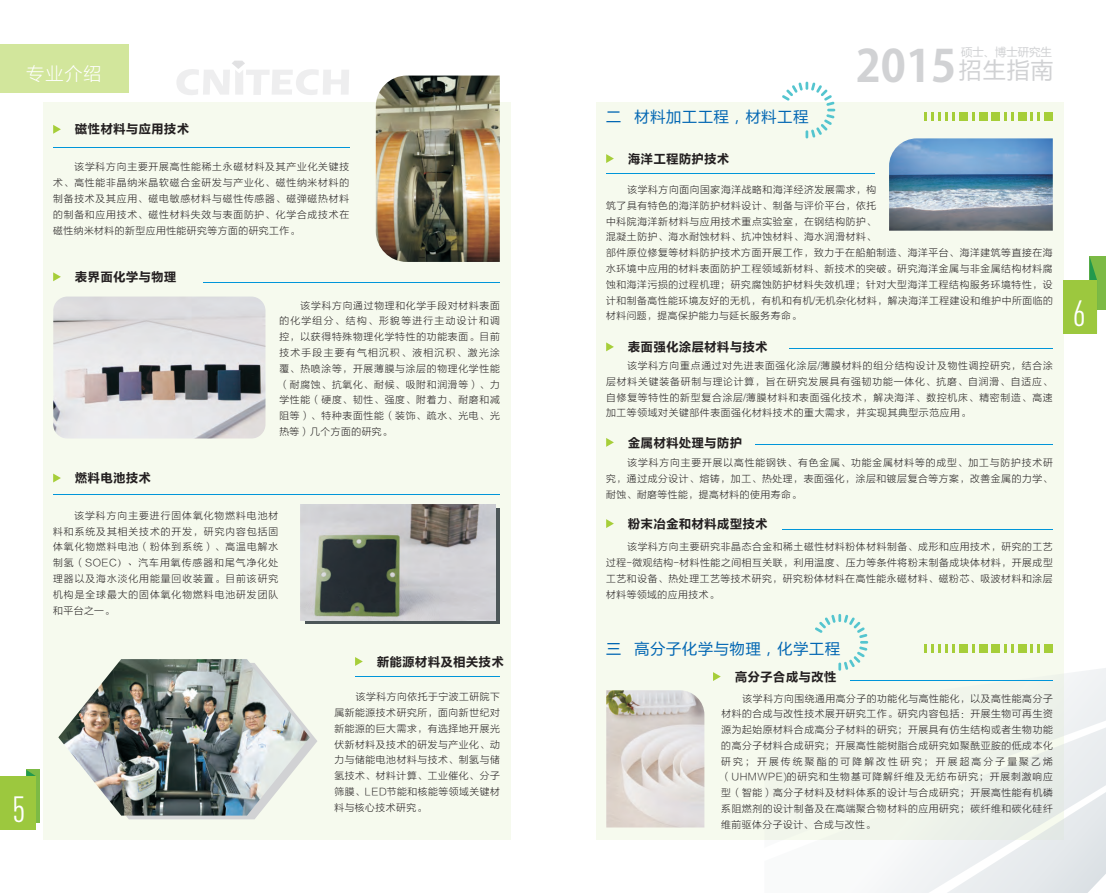
<style>
.page{position:relative;width:1106px;height:893px;background:#fff}
.page>*{position:absolute;margin:0;border:0;box-sizing:border-box;transform-origin:0 0}
.t1{font:700 43.95px "Adobe Gothic Std";color:#d1d2d4}
.t2{font:36px "DIN Cond";color:#fff}
.t3{font:22.5px "Microsoft Ya Hei";color:#d1d2d4}
.t4{font:18.15px "FZLTXHK GBK1 0";color:#fff}
.t5{font:15px "Microsoft Ya Hei";letter-spacing:.06em;color:#0166b3}
.t6{font:700 12px "Microsoft Ya Hei";letter-spacing:.06em;color:#231f20}
.t7{font:11.4px "Microsoft Ya Hei";color:#d1d2d4}
.t8{font:9.75px/15.8px "FZLTXHK GBK1 0";letter-spacing:.065em;color:#231f20;text-align:justify}
.s1{font-family:"Adobe Song Std";font-weight:300}
</style>
<div class="page">
<div style="left:43px;top:102px;width:467px;height:738px;background:#f6faee"></div>
<div style="left:595px;top:102px;width:468px;height:738px;background:#f6faee"></div>
<svg style="left:878px;top:650px;width:228px;height:243px"></svg>
<svg style="left:305px;top:509px;width:195px;height:115px"></svg>
<div style="left:26px;top:770px;width:14px;height:53px;background:#7cba45"></div>
<svg style="left:26px;top:770px;width:10px;height:6px"></svg>
<div style="left:0;top:776px;width:36px;height:53px;background:#9cc83e"></div>
<svg style="left:53px;top:125px;width:8px;height:9px"></svg>
<div style="left:0;top:44px;width:129px;height:49px;background:#d2e69c"></div>
<hr style="left:53px;top:147px;width:296px;height:1px;background:#0095d9">
<svg style="left:177px;top:61px;width:172px;height:34px"></svg>
<svg style="left:53px;top:272px;width:8px;height:9px"></svg>
<hr style="left:204px;top:282px;width:296px;height:1px;background:#0095d9">
<img style="left:376px;top:76px;width:124px;height:186px">
<img style="left:53px;top:297px;width:212px;height:142px;border-radius:14px">
<svg style="left:53px;top:474px;width:8px;height:8px"></svg>
<hr style="left:53px;top:494px;width:447px;height:1px;background:#0095d9">
<svg style="left:355px;top:657px;width:8px;height:9px"></svg>
<img style="left:300px;top:505px;width:195px;height:115px">
<hr style="left:355px;top:676px;width:145px;height:1px;background:#0095d9">
<svg style="left:782px;top:82px;width:53px;height:56px"></svg>
<div style="left:959px;top:112px;width:8px;height:9px;background:#a6ce39"></div>
<div style="left:979px;top:112px;width:8px;height:9px;background:#a6ce39"></div>
<svg style="left:924px;top:112px;width:31px;height:9px"></svg>
<svg style="left:972px;top:112px;width:2px;height:9px"></svg>
<div style="left:991px;top:112px;width:8px;height:9px;background:#a6ce39"></div>
<svg style="left:1004px;top:112px;width:9px;height:9px"></svg>
<div style="left:1018px;top:112px;width:8px;height:9px;background:#a6ce39"></div>
<svg style="left:1030px;top:112px;width:10px;height:9px"></svg>
<div style="left:1044px;top:112px;width:8px;height:9px;background:#a6ce39"></div>
<svg style="left:606px;top:154px;width:8px;height:9px"></svg>
<img style="left:889px;top:138px;width:163px;height:93px">
<hr style="left:606px;top:173px;width:268px;height:1px;background:#0095d9">
<svg style="left:606px;top:342px;width:8px;height:9px"></svg>
<hr style="left:789px;top:349px;width:263px;height:1px;background:#0095d9">
<svg style="left:606px;top:438px;width:8px;height:9px"></svg>
<svg style="left:606px;top:519px;width:8px;height:9px"></svg>
<hr style="left:782px;top:529px;width:270px;height:1px;background:#0095d9">
<hr style="left:755px;top:445px;width:297px;height:1px;background:#0095d9">
<svg style="left:713px;top:672px;width:7px;height:9px"></svg>
<svg style="left:126px;top:732px;width:191px;height:87px"></svg>
<img style="left:58px;top:659px;width:252px;height:157px">
<img style="left:606px;top:690px;width:98px;height:137px">
<hr style="left:850px;top:680px;width:202px;height:1px;background:#0095d9">
<svg style="left:815px;top:614px;width:53px;height:57px"></svg>
<div style="left:1089px;top:256px;width:17px;height:54px;background:#7cba45"></div>
<svg style="left:1089px;top:257px;width:8px;height:23px"></svg>
<div style="left:1063px;top:280px;width:34px;height:53px;background:#9cc83e"></div>
<div style="left:959px;top:644px;width:8px;height:9px;background:#a6ce39"></div>
<div style="left:979px;top:644px;width:8px;height:9px;background:#a6ce39"></div>
<svg style="left:924px;top:644px;width:31px;height:9px"></svg>
<svg style="left:972px;top:644px;width:2px;height:9px"></svg>
<div style="left:991px;top:644px;width:8px;height:9px;background:#a6ce39"></div>
<svg style="left:1004px;top:644px;width:9px;height:9px"></svg>
<div style="left:1018px;top:644px;width:8px;height:9px;background:#a6ce39"></div>
<svg style="left:1030px;top:644px;width:10px;height:9px"></svg>
<div style="left:1044px;top:644px;width:8px;height:9px;background:#a6ce39"></div>
<h3 class="t4" style="left:26px;top:64px;width:77px">专业介绍</h3>
<p class="t6" style="left:75px;top:124px;width:115px">磁性材料与应用技术</p>
<p class="t8" style="left:53px;top:159px;width:297px;text-indent:21px">该学科方向主要开展高性能稀土永磁材料及其产业化关键技术、高性能非晶纳米晶软磁合金研发与产业化、磁性纳米材料的制备技术及其应用、磁电敏感材料与磁性传感器、磁弹磁热材料的制备和应用技术、磁性材料失效与表面防护、化学合成技术在磁性纳米材料的新型应用性能研究等方面的研究工作。</p>
<p class="t6" style="left:75px;top:271px;width:103px">表界面化学与物理</p>
<p class="t8" style="left:279px;top:298px;width:222px;text-indent:21px">该学科方向通过物理和化学手段对材料表面的化学组分、结构、形貌等进行主动设计和调控，以获得特殊物理化学特性的功能表面。目前技术手段主要有气相沉积、液相沉积、激光涂覆、热喷涂等，开展薄膜与涂层的物理化学性能（耐腐蚀、抗氧化、耐候、吸附和润滑等）、力学性能（硬度、韧性、强度、附着力、耐磨和减阻等）、特种表面性能（装饰、疏水、光电、光热等）几个方面的研究。</p>
<p class="t6" style="left:75px;top:472px;width:77px">燃料电池技术</p>
<p class="t8" style="left:53px;top:508px;width:227px;text-indent:21px">该学科方向主要进行固体氧化物燃料电池材料和系统及其相关技术的开发，研究内容包括固体氧化物燃料电池（粉体到系统）、高温电解水制氢（SOEC<span class="s1">）、</span>汽车用氧传感器和尾气净化处理器以及海水淡化用能量回收装置。目前该研究机构是全球最大的固体氧化物燃料电池研发团队和平台之一。</p>
<h2 class="t2" style="left:13px;top:796px;width:14px">5</h2>
<p class="t6" style="left:377px;top:656px;width:128px">新能源材料及相关技术</p>
<p class="t8" style="left:334px;top:689px;width:167px;text-indent:21px">该学科方向依托于宁波工研院下属新能源技术研究所，面向新世纪对新能源的巨大需求，有选择地开展光伏新材料及技术的研发与产业化、动力与储能电池材料与技术、制氢与储氢技术、材料计算、工业催化、分子筛膜、LED节能和核能等领域关键材料与核心技术研究。</p>
<h1 class="t1" style="left:855px;top:44px;width:102px">2015</h1>
<p class="t7" style="left:961px;top:47px;width:92px">硕士、博士研究生</p>
<h3 class="t3" style="left:959px;top:60px;width:96px">招生指南</h3>
<h3 class="t5" style="left:606px;top:109px;width:204px">二 材料加工工程，材料工程</h3>
<p class="t6" style="left:628px;top:153px;width:103px">海洋工程防护技术</p>
<p class="t8" style="left:606px;top:182px;width:448px;text-align:left;text-indent:21px">该学科方向面向国家海洋战略和海洋经济发展需求，构<br>筑了具有特色的海洋防护材料设计、制备与评价平台，依托<br>中科院海洋新材料与应用技术重点实验室，在钢结构防护、<br>混凝土防护、海水耐蚀材料、抗冲蚀材料、海水润滑材料、<br>部件原位修复等材料防护技术方面开展工作，致力于在船舶制造、海洋平台、海洋建筑等直接在海水环境中应用的材料表面防护工程领域新材料、新技术的突破。研究海洋金属与非金属结构材料腐蚀和海洋污损的过程机理；研究腐蚀防护材料失效机理；针对大型海洋工程结构服务环境特性，设计和制备高性能环境友好的无机，有机和有机/无机杂化材料，解决海洋工程建设和维护中所面临的材料问题，提高保护能力与延长服务寿命。</p>
<p class="t6" style="left:628px;top:341px;width:141px">表面强化涂层材料与技术</p>
<p class="t8" style="left:606px;top:358px;width:448px;text-indent:21px">该学科方向重点通过对先进表面强化涂层/薄膜材料的组分结构设计及物性调控研究，结合涂层材料关键装备研制与理论计算，旨在研究发展具有强韧功能一体化、抗磨、自润滑、自适应、自修复等特性的新型复合涂层/薄膜材料和表面强化技术，解决海洋、数控机床、精密制造、高速加工等领域对关键部件表面强化材料技术的重大需求，并实现其典型示范应用。</p>
<p class="t6" style="left:628px;top:437px;width:115px">金属材料处理与防护</p>
<p class="t8" style="left:606px;top:455px;width:448px;text-indent:21px">该学科方向主要开展以高性能钢铁、有色金属、功能金属材料等的成型、加工与防护技术研究，通过成分设计、熔铸，加工、热处理，表面强化，涂层和镀层复合等方案，改善金属的力学、耐蚀、耐磨等性能，提高材料的使用寿命。</p>
<p class="t6" style="left:628px;top:518px;width:141px">粉末冶金和材料成型技术</p>
<p class="t8" style="left:606px;top:539px;width:448px;text-indent:21px">该学科方向主要研究非晶态合金和稀土磁性材料粉体材料制备、成形和应用技术，研究的工艺过程-微观结构-材料性能之间相互关联，利用温度、压力等条件将粉末制备成块体材料，开展成型工艺和设备、热处理工艺等技术研究，研究粉体材料在高性能永磁材料、磁粉芯、吸波材料和涂层材料等领域的应用技术。</p>
<h3 class="t5" style="left:606px;top:642px;width:235px">三 高分子化学与物理，化学工程</h3>
<p class="t6" style="left:735px;top:671px;width:103px">高分子合成与改性</p>
<p class="t8" style="left:721px;top:691px;width:333px;text-indent:21px">该学科方向围绕通用高分子的功能化与高性能化，以及高性能高分子材料的合成与改性技术展开研究工作。研究内容包括：开展生物可再生资源为起始原材料合成高分子材料的研究；开展具有仿生结构或者生物功能的高分子材料合成研究；开展高性能树脂合成研究如聚酰亚胺的低成本化研究；开展传统聚酯的可降解改性研究；开展超高分子量聚乙烯（UHMWPE)的研究和生物基可降解纤维及无纺布研究；开展刺激响应型（智能）高分子材料及材料体系的设计与合成研究；开展高性能有机磷系阻燃剂的设计制备及在高端聚合物材料的应用研究；碳纤维和碳化硅纤维前驱体分子设计、合成与改性。</p>
<h2 class="t2" style="left:1072px;top:300px;width:14px">6</h2>
</div>
